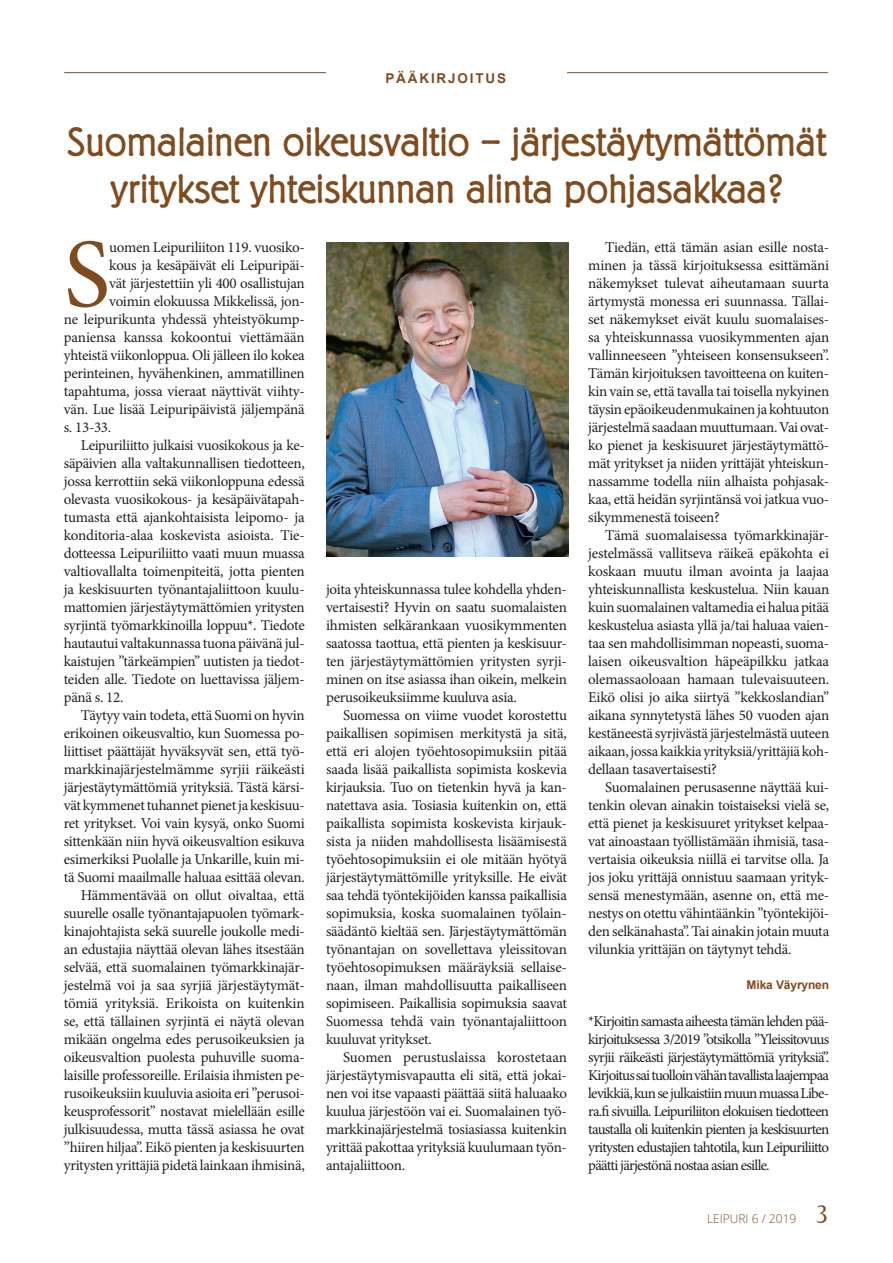
<style>
.page{position:relative;width:893px;height:1263px;background:#fff}
.page>*{position:absolute;margin:0;border:0;box-sizing:border-box;transform-origin:0 0}
.LEIPIS{font:98.1px "Minion Pro";color:#7f4c20}
.PÄÄOTSIKKO{font:300 40.5px/46.5px "Berliner Grotesk";color:#7f4c20;text-align:center}
.t1{font:27px "Baker Signet BT";color:#7f4c20}
.LEIPIS-2{font:15px/18px "Minion Pro";letter-spacing:-.02em;color:#231f20;text-align:justify}
.ARIAL{font:700 13.5px "Arial";letter-spacing:.135em;color:#7f4c20}
.t2{font:300 12px "Open Sans";color:#7f4c20}
.KIRJOITTAJA{font:700 12px "Arial";letter-spacing:-.01em;color:#7f4c20}
</style>
<div class="page">
<hr style="left:64px;top:72px;width:764px;height:1px;background:#7f4c20">
<div style="left:326px;top:43px;width:241px;height:85px;background:#fff"></div>
<img style="left:326px;top:242px;width:242px;height:314px">
<p class="ARIAL" style="left:385px;top:69px;width:122px">PÄÄKIRJOITUS</p>
<p class="PÄÄOTSIKKO" style="left:67px;top:120px;width:761px">Suomalainen oikeusvaltio – järjestäytymättömät yritykset yhteiskunnan alinta pohjasakkaa?</p>
<p class="LEIPIS" style="left:64px;top:209px;width:48px">S</p>
<p class="LEIPIS-2" style="left:109px;top:238px;width:197px">uomen Leipuriliiton 119. vuosiko-</p>
<p class="LEIPIS-2" style="left:588px;top:238px;width:243px;text-indent:17px">Tiedän, että tämän asian esille nosta&shy;minen ja tässä kirjoituksessa esittämäni näkemykset tulevat aiheutamaan suurta ärtymystä monessa eri suunnassa. Tällai&shy;set näkemykset eivät kuulu suomalaises&shy;sa yhteiskunnassa vuosikymmenten ajan vallinneeseen ”yhteiseen konsensukseen”.<br>Tämän kirjoituksen tavoitteena on kuiten&shy;kin vain se, että tavalla tai toisella nykyinen täysin epäoikeudenmukainen ja kohtuuton järjestelmä saadaan muuttumaan. Vai ovat&shy;ko pienet ja keskisuuret järjestäytymättö&shy;mät yritykset ja niiden yrittäjät yhteiskun&shy;nassamme todella niin alhaista pohjasak&shy;kaa, että heidän syrjintänsä voi jatkua vuo&shy;sikymmenestä toiseen?</p>
<p class="LEIPIS-2" style="left:588px;top:526px;width:242px;text-indent:17px">Tämä suomalaisessa työmarkkinajär&shy;jestelmässä vallitseva räikeä epäkohta ei koskaan muutu ilman avointa ja laajaa yhteiskunnallista keskustelua. Niin kauan kuin suomalainen valtamedia ei halua pitää keskustelua asiasta yllä ja/tai haluaa vaien&shy;taa sen mahdollisimman nopeasti, suoma&shy;laisen oikeusvaltion häpeäpilkku jatkaa olemassaoloaan hamaan tulevaisuuteen.<br>Eikö olisi jo aika siirtyä ”kekkoslandian” aikana synnytetystä lähes 50 vuoden ajan kestäneestä syrjivästä järjestelmästä uuteen aikaan, jossa kaikkia yrityksiä/yrittäjiä koh&shy;dellaan tasavertaisesti?</p>
<p class="LEIPIS-2" style="left:588px;top:778px;width:243px;text-indent:17px">Suomalainen perusasenne näyttää kui&shy;tenkin olevan ainakin toistaiseksi vielä se, että pienet ja keskisuuret yritykset kelpaa&shy;vat ainoastaan työllistämään ihmisiä, tasa&shy;vertaisia oikeuksia niillä ei tarvitse olla. Ja jos joku yrittäjä onnistuu saamaan yrityk&shy;sensä menestymään, asenne on, että me&shy;nestys on otettu vähintäänkin ”työntekijöi&shy;den selkänahasta”. Tai ainakin jotain muuta vilunkia yrittäjän on täytynyt tehdä.</p>
<p class="KIRJOITTAJA" style="left:747px;top:976px;width:84px">Mika Väyrynen</p>
<p class="LEIPIS-2" style="left:588px;top:1012px;width:242px">*Kirjoitin samasta aiheesta tämän lehden pää&shy;kirjoituksessa 3/2019 ”otsikolla ”Yleissitovuus syrjii räikeästi järjestäytymättömiä yrityksiä”.<br>Kirjoitus sai tuolloin vähän tavallista laajempaa levikkiä, kun se julkaistiin muun muassa Libe&shy;ra.fi sivuilla. Leipuriliiton elokuisen tiedotteen taustalla oli kuitenkin pienten ja keskisuurten yritysten edustajien tahtotila, kun Leipuriliitto päätti järjestönä nostaa asian esille.</p>
<p class="LEIPIS-2" style="left:109px;top:256px;width:197px">kous ja kesäpäivät eli Leipuripäi-</p>
<p class="LEIPIS-2" style="left:109px;top:274px;width:197px">vät järjestettiin yli 400 osallistujan</p>
<p class="LEIPIS-2" style="left:109px;top:292px;width:197px">voimin elokuussa Mikkelissä, jon-</p>
<p class="LEIPIS-2" style="left:64px;top:310px;width:242px">ne leipurikunta yhdessä yhteistyökump-</p>
<p class="LEIPIS-2" style="left:64px;top:328px;width:242px">paniensa kanssa kokoontui viettämään</p>
<p class="LEIPIS-2" style="left:64px;top:346px;width:242px">yhteistä viikonloppua. Oli jälleen ilo kokea</p>
<p class="LEIPIS-2" style="left:64px;top:364px;width:242px">perinteinen, hyvähenkinen, ammatillinen</p>
<p class="LEIPIS-2" style="left:64px;top:382px;width:242px">tapahtuma, jossa vieraat näyttivät viihty-</p>
<p class="LEIPIS-2" style="left:64px;top:400px;width:242px">vän. Lue lisää Leipuripäivistä jäljempänä</p>
<p class="LEIPIS-2" style="left:64px;top:418px;width:49px">s. 13-33.</p>
<p class="LEIPIS-2" style="left:64px;top:436px;width:243px;text-indent:17px">Leipuriliitto julkaisi vuosikokous ja ke&shy;säpäivien alla valtakunnallisen tiedotteen, jossa kerrottiin sekä viikonloppuna edessä olevasta vuosikokous- ja kesäpäivätapah&shy;tumasta että ajankohtaisista leipomo- ja konditoria-alaa koskevista asioista. Tie&shy;dotteessa Leipuriliitto vaati muun muassa valtiovallalta toimenpiteitä, jotta pienten ja keskisuurten työnantajaliittoon kuulu&shy;mattomien järjestäytymättömien yritysten syrjintä työmarkkinoilla loppuu*. Tiedote hautautui valtakunnassa tuona päivänä jul&shy;kaistujen ”tärkeämpien” uutisten ja tiedot&shy;teiden alle. Tiedote on luettavissa jäljem&shy;pänä s. 12.</p>
<p class="LEIPIS-2" style="left:64px;top:706px;width:242px;text-indent:17px">Täytyy vain todeta, että Suomi on hyvin erikoinen oikeusvaltio, kun Suomessa po&shy;liittiset päättäjät hyväksyvät sen, että työ&shy;markkinajärjestelmämme syrjii räikeästi järjestäytymättömiä yrityksiä. Tästä kärsi&shy;vät kymmenet tuhannet pienet ja keskisuu&shy;ret yritykset. Voi vain kysyä, onko Suomi sittenkään niin hyvä oikeusvaltion esikuva esimerkiksi Puolalle ja Unkarille, kuin mi&shy;tä Suomi maailmalle haluaa esittää olevan.</p>
<p class="LEIPIS-2" style="left:64px;top:886px;width:242px;text-indent:17px">Hämmentävää on ollut oivaltaa, että suurelle osalle työnantajapuolen työmark&shy;kinajohtajista sekä suurelle joukolle medi&shy;an edustajia näyttää olevan lähes itsestään selvää, että suomalainen työmarkkinajär&shy;jestelmä voi ja saa syrjiä järjestäytymät&shy;tömiä yrityksiä. Erikoista on kuitenkin se, että tällainen syrjintä ei näytä olevan mikään ongelma edes perusoikeuksien ja oikeusvaltion puolesta puhuville suoma&shy;laisille professoreille. Erilaisia ihmisten pe&shy;rusoikeuksiin kuuluvia asioita eri ”perusoi&shy;keusprofessorit” nostavat mielellään esille julkisuudessa, mutta tässä asiassa he ovat ”hiiren hiljaa”. Eikö pienten ja keskisuurten yritysten yrittäjiä pidetä lainkaan ihmisinä,</p>
<p class="LEIPIS-2" style="left:326px;top:580px;width:242px">joita yhteiskunnassa tulee kohdella yhden&shy;vertaisesti? Hyvin on saatu suomalaisten ihmisten selkärankaan vuosikymmenten saatossa taottua, että pienten ja keskisuur&shy;ten järjestäytymättömien yritysten syrji&shy;minen on itse asiassa ihan oikein, melkein perusoikeuksiimme kuuluva asia.</p>
<p class="LEIPIS-2" style="left:326px;top:706px;width:243px;text-indent:17px">Suomessa on viime vuodet korostettu paikallisen sopimisen merkitystä ja sitä, että eri alojen työehtosopimuksiin pitää saada lisää paikallista sopimista koskevia kirjauksia. Tuo on tietenkin hyvä ja kan&shy;natettava asia. Tosiasia kuitenkin on, että paikallista sopimista koskevista kirjauk&shy;sista ja niiden mahdollisesta lisäämisestä työehtosopimuksiin ei ole mitään hyötyä järjestäytymättömille yrityksille. He eivät saa tehdä työntekijöiden kanssa paikallisia sopimuksia, koska suomalainen työlain&shy;säädäntö kieltää sen. Järjestäytymättömän työnantajan on sovellettava yleissitovan työehtosopimuksen määräyksiä sellaise&shy;naan, ilman mahdollisuutta paikalliseen sopimiseen. Paikallisia sopimuksia saavat Suomessa tehdä vain työnantajaliittoon kuuluvat yritykset.</p>
<p class="LEIPIS-2" style="left:326px;top:1048px;width:242px;text-indent:17px">Suomen perustuslaissa korostetaan järjestäytymisvapautta eli sitä, että jokai&shy;nen voi itse vapaasti päättää siitä haluaako kuulua järjestöön vai ei. Suomalainen työ&shy;markkinajärjestelmä tosiasiassa kuitenkin yrittää pakottaa yrityksiä kuulumaan työn&shy;antajaliittoon.</p>
<p class="t2" style="left:707px;top:1210px;width:91px">LEIPURI 6 / 2019</p>
<p class="t1" style="left:815px;top:1198px;width:16px">3</p>
</div>
